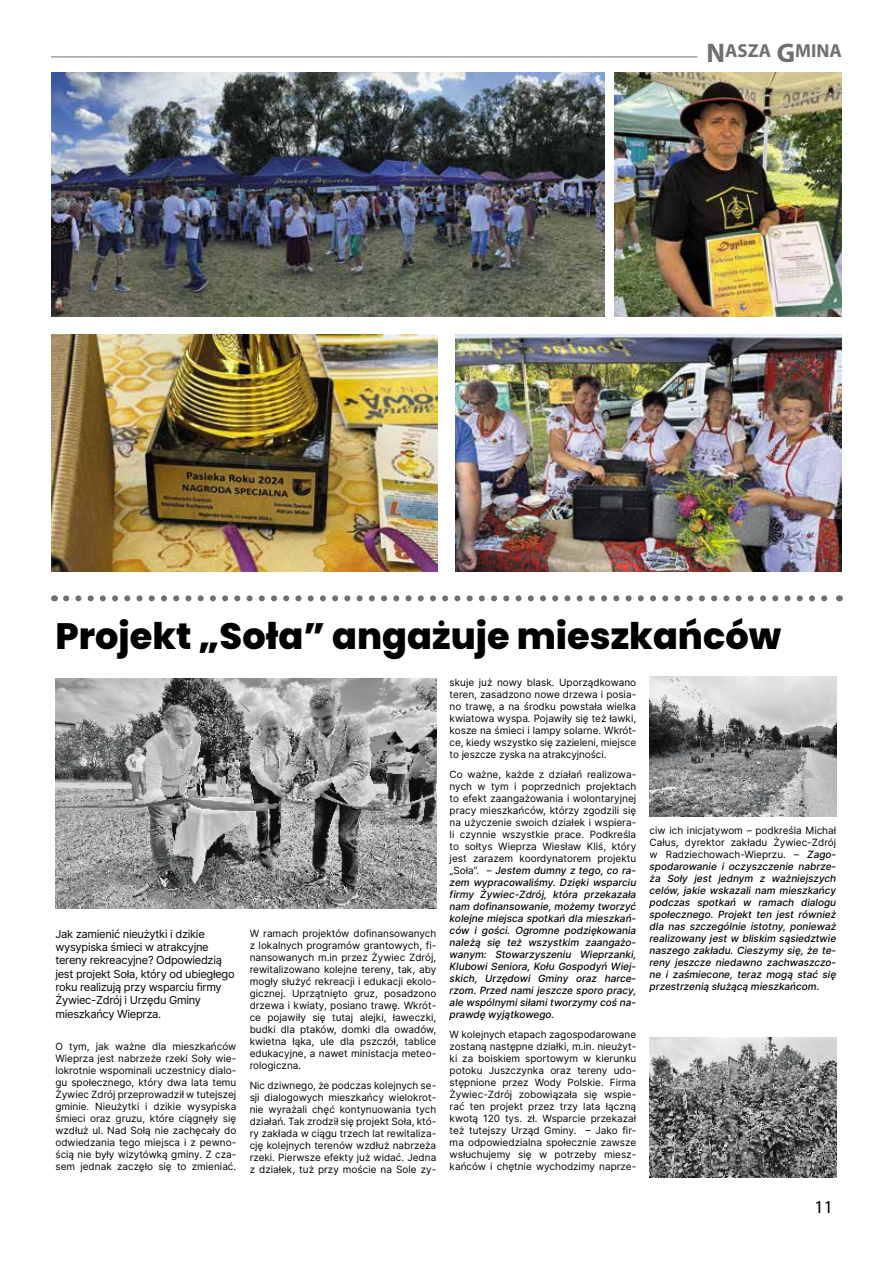
<style>
.page{position:relative;width:893px;height:1263px;background:#fff}
.page>*{position:absolute;margin:0;border:0;box-sizing:border-box;transform-origin:0 0}
.t1{font:800 36.75px "Poppins";color:#000}
.t2{font:700 18.9px "Myriad Pro";color:#707070}
.t3{font:18px "Myriad Pro";color:#000}
.t4{font:11.1px/13.4px "Inter";letter-spacing:-.025em;color:#000}
.t5{font:10.05px/12px "Inter";color:#000;text-align:justify}
.t6{font:italic 500 10.05px/12px "Inter";color:#000;text-align:justify}
.s1{font-size:27px}
.s2{font-weight:400;font-style:normal}
</style>
<div class="page">
<hr style="left:51px;top:57px;width:646px;height:1px;background:#707070">
<img style="left:51px;top:72px;width:553px;height:244px">
<img style="left:51px;top:335px;width:387px;height:236px">
<img style="left:455px;top:335px;width:387px;height:236px">
<img style="left:614px;top:72px;width:228px;height:244px">
<img style="left:55px;top:678px;width:381px;height:231px">
<img style="left:650px;top:676px;width:186px;height:140px">
<img style="left:650px;top:1037px;width:186px;height:140px">
<svg style="left:66px;top:595px;width:762px;height:6px"></svg>
<h2 class="t2" style="left:706px;top:39px;width:137px"><span class="s1">N</span>ASZA <span class="s1">G</span>MINA</h2>
<h1 class="t1" style="left:55px;top:615px;width:727px">Projekt „Soła” angażuje mieszkańców</h1>
<p class="t4" style="left:55px;top:927px;width:181px">Jak zamienić nieużytki i dzikie wysypiska śmieci w atrakcyjne tereny rekreacyjne? Odpowiedzią jest projekt Soła, który od ubiegłego roku realizują przy wsparciu firmy<br>Żywiec-Zdrój i Urzędu Gminy mieszkańcy Wieprza.</p>
<p class="t5" style="left:55px;top:1040px;width:182px">O tym, jak ważne dla mieszkańców Wieprza jest nabrzeże rzeki Soły wie&shy;lokrotnie wspominali uczestnicy dialo&shy;gu społecznego, który dwa lata temu Żywiec Zdrój przeprowadził w tutejszej gminie. Nieużytki i dzikie wysypiska śmieci oraz gruzu, które ciągnęły się wzdłuż ul. Nad Sołą nie zachęcały do odwiedzania tego miejsca i z pewno&shy;ścią nie były wizytówką gminy. Z cza&shy;sem jednak zaczęło się to zmieniać.</p>
<p class="t5" style="left:250px;top:927px;width:188px">W ramach projektów dofinansowanych z lokalnych programów grantowych, fi&shy;nansowanych m.in przez Żywiec Zdrój, rewitalizowano kolejne tereny, tak, aby mogły służyć rekreacji i edukacji ekolo&shy;gicznej. Uprzątnięto gruz, posadzono drzewa i kwiaty, posiano trawę. Wkrót&shy;ce pojawiły się tutaj alejki, ławeczki, budki dla ptaków, domki dla owadów, kwietna łąka, ule dla pszczół, tablice edukacyjne, a nawet ministacja meteo&shy;rologiczna.</p>
<p class="t5" style="left:250px;top:1079px;width:188px">Nic dziwnego, że podczas kolejnych se&shy;sji dialogowych mieszkańcy wielokrot&shy;nie wyrażali chęć kontynuowania tych działań. Tak zrodził się projekt Soła, któ&shy;ry zakłada w ciągu trzech lat rewitaliza&shy;cję kolejnych terenów wzdłuż nabrzeża rzeki. Pierwsze efekty już widać. Jedna z działek, tuż przy moście na Sole zy-</p>
<p class="t5" style="left:450px;top:676px;width:188px">skuje już nowy blask. Uporządkowano teren, zasadzono nowe drzewa i posia&shy;no trawę, a na środku powstała wielka kwiatowa wyspa. Pojawiły się też ławki, kosze na śmieci i lampy solarne. Wkrót&shy;ce, kiedy wszystko się zazieleni, miejsce to jeszcze zyska na atrakcyjności.</p>
<p class="t6" style="left:450px;top:768px;width:188px"><span class="s2">Co ważne, każde z działań realizowa&shy;nych w tym i poprzednich projektach to efekt zaangażowania i wolontaryjnej pracy mieszkańców, którzy zgodzili się na użyczenie swoich działek i wspiera&shy;li czynnie wszystkie prace. Podkreśla to sołtys Wieprza Wiesław Kliś, który jest zarazem koordynatorem projektu „Soła”. –</span> Jestem dumny z tego, co ra&shy;zem wypracowaliśmy. Dzięki wsparciu firmy Żywiec-Zdrój, która przekazała nam dofinansowanie, możemy tworzyć kolejne miejsca spotkań dla mieszkań&shy;ców i gości. Ogromne podziękowania należą się też wszystkim zaangażo&shy;wanym: Stowarzyszeniu Wieprzanki, Klubowi Seniora, Kołu Gospodyń Wiej&shy;skich, Urzędowi Gminy oraz harce&shy;rzom. Przed nami jeszcze sporo pracy, ale wspólnymi siłami tworzymy coś na&shy;prawdę wyjątkowego.</p>
<p class="t5" style="left:450px;top:1028px;width:188px">W kolejnych etapach zagospodarowane zostaną następne działki, m.in. nieużyt&shy;ki za boiskiem sportowym w kierunku potoku Juszczynka oraz tereny udo&shy;stępnione przez Wody Polskie. Firma Żywiec-Zdrój zobowiązała się wspie&shy;rać ten projekt przez trzy lata łączną kwotą 120 tys. zł. Wsparcie przekazał też tutejszy Urząd Gminy. – Jako fir&shy;ma odpowiedzialna społecznie zawsze wsłuchujemy się w potrzeby miesz&shy;kańców i chętnie wychodzimy naprze-</p>
<p class="t6" style="left:650px;top:824px;width:188px"><span class="s2">ciw ich inicjatywom – podkreśla Michał Całus, dyrektor zakładu Żywiec-Zdrój w Radziechowach-Wieprzu. –</span> Zago&shy;spodarowanie i oczyszczenie nabrze&shy;ża Soły jest jednym z ważniejszych celów, jakie wskazali nam mieszkańcy podczas spotkań w ramach dialogu społecznego. Projekt ten jest również dla nas szczególnie istotny, ponieważ realizowany jest w bliskim sąsiedztwie naszego zakładu. Cieszymy się, że te&shy;reny jeszcze niedawno zachwaszczo&shy;ne i zaśmiecone, teraz mogą stać się przestrzenią służącą mieszkańcom.</p>
<h3 class="t3" style="left:815px;top:1196px;width:20px">11</h3>
</div>
